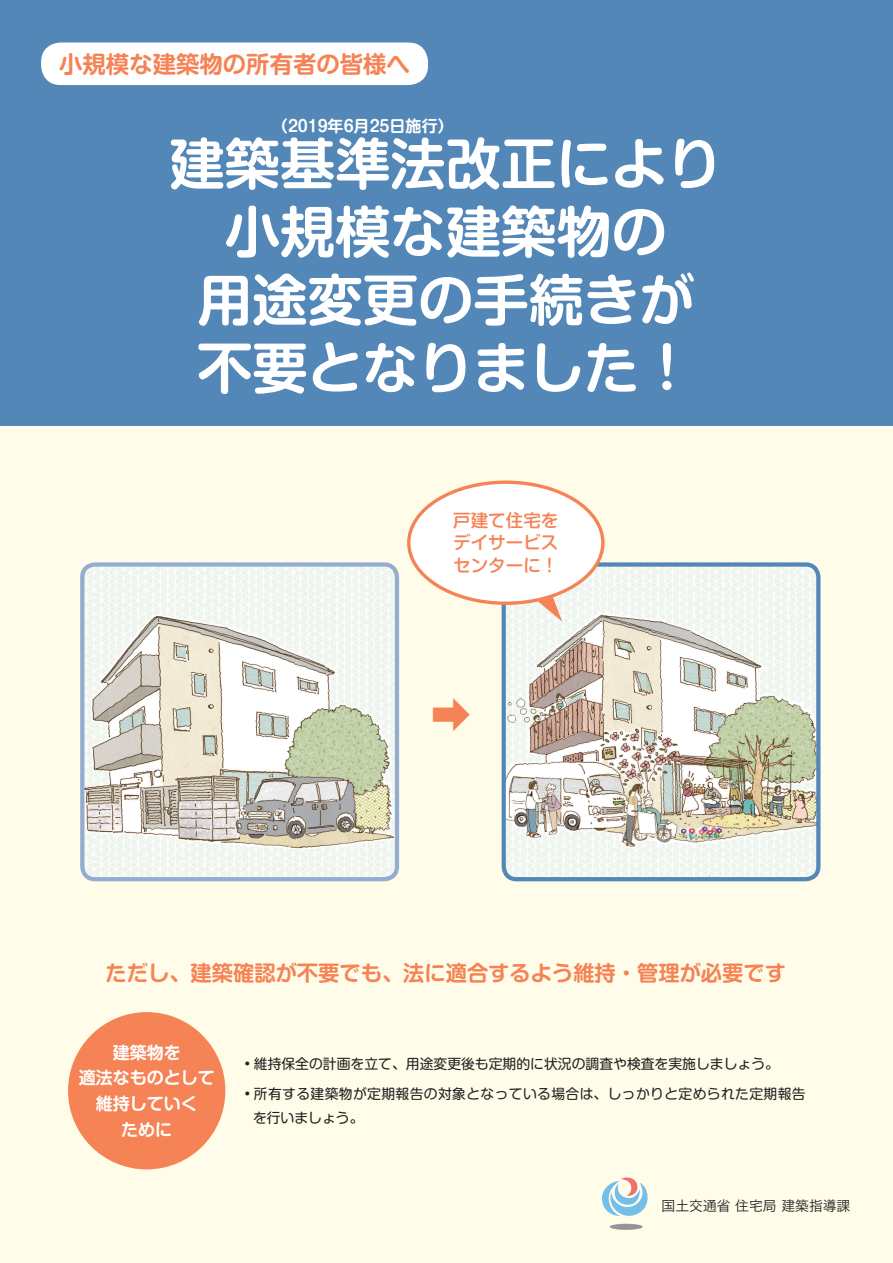
<style>
.page{position:relative;width:893px;height:1263px;background:#fff}
.page>*{position:absolute;margin:0;border:0;box-sizing:border-box;transform-origin:0 0}
.t1{font:700 55.35px/68.1px "Shin M Go Pro De";color:#fff;text-align:center}
.t2{font:700 40.35px "Shin M Go Pro De";color:#f58355}
.t3{font:700 23.4px "Shin M Go Pro De";color:#f58355}
.t4{font:700 21.3px "Shin M Go Pro De";color:#f58355}
.t5{font:500 17.55px/22.2px "Shin M Go Pro";color:#f58355;text-align:justify}
.t6{font:700 16.95px/25.5px "Shin M Go Pro De";color:#fff;text-align:center}
.t7{font:700 15.9px "Shin M Go Pro De";letter-spacing:-.01em;color:#fff}
.t8{font:13.8px/23.4px "Shin M Go Pro";letter-spacing:.025em;color:#231f20}
.t9{font:13.8px "Shin M Go Pro";color:#231f20}
.t10{font:13.8px "Hira Kaku Pro W3";color:#231f20}
</style>
<div class="page">
<div style="left:0;top:383px;width:893px;height:880px;background:#fffde9"></div>
<div style="left:0;top:0;width:893px;height:425px;background:#5287b7"></div>
<div style="left:41px;top:43px;width:387px;height:42px;background:#fff;border-radius:20px"></div>
<img style="left:85px;top:567px;width:309px;height:309px">
<div style="left:80px;top:562px;width:319px;height:319px;border:4px solid #93add0;border-radius:13px"></div>
<img style="left:505px;top:567px;width:313px;height:311px">
<div style="left:502px;top:562px;width:318px;height:319px;border:4px solid #5287b7;border-radius:13px"></div>
<div style="left:68px;top:1012px;width:157px;height:157px;background:#f58355;border-radius:50%"></div>
<svg style="left:602px;top:1177px;width:46px;height:39px"></svg>
<div style="left:610px;top:1224px;width:33px;height:6px;background:#939598;border-radius:50%"></div>
<svg style="left:535px;top:594px;width:27px;height:27px"></svg>
<div style="left:409px;top:482px;width:194px;height:121px;background:#fff;border-radius:50%"></div>
<div style="left:407px;top:480px;width:198px;height:125px;border:3px solid #f58355;border-radius:50%"></div>
<h3 class="t3" style="left:59px;top:45px;width:352px">小規模な建築物の所有者の皆様へ</h3>
<p class="t7" style="left:272px;top:113px;width:183px">（2019年6月25日施行）</p>
<h1 class="t1" style="left:169px;top:123px;width:554px">建築基準法改正により</h1>
<h1 class="t1" style="left:197px;top:191px;width:499px">小規模な建築物の用途変更の手続きが不要となりました！</h1>
<p class="t5" style="left:453px;top:507px;width:107px">戸建て住宅をデイサービスセンターに！</p>
<h2 class="t2" style="left:431px;top:682px;width:42px">➡</h2>
<h3 class="t4" style="left:106px;top:955px;width:682px">ただし、建築確認が不要でも、法に適合するよう維持・管理が必要です</h3>
<p class="t6" style="left:79px;top:1038px;width:138px">建築物を<br>適法なものとして維持していく<br>ために</p>
<p class="t9" style="left:244px;top:1053px;width:536px">• 維持保全の計画を立て、用途変更後も定期的に状況の調査や検査を実施しましょう。</p>
<p class="t8" style="left:253px;top:1081px;width:554px;text-indent:-8px">• 所有する建築物が定期報告の対象となっている場合は、しっかりと定められた定期報告を行いましょう。</p>
<p class="t10" style="left:662px;top:1194px;width:190px">国土交通省 住宅局 建築指導課</p>
</div>
